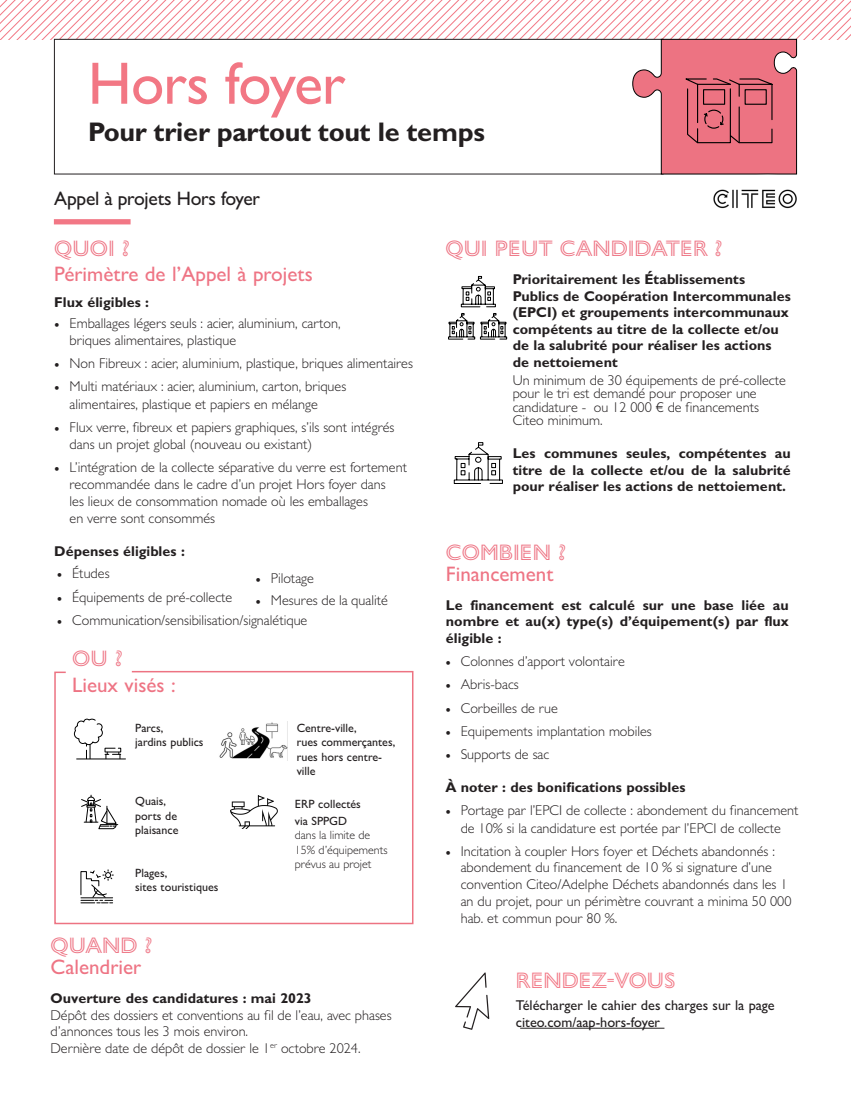
<style>
.page{position:relative;width:851px;height:1106px;background:#fff}
.page>*{position:absolute;margin:0;border:0;box-sizing:border-box;transform-origin:0 0}
.t1{font:500 60px "Gill Sans MT Std";letter-spacing:-.01em;color:#f27784}
.t2{font:700 27px "Gill Sans MT Std";letter-spacing:-.01em;color:#231f20}
.t3{font:22.5px "Gill Sans Nova Inline";color:#ee7484}
.t4{font:22.5px "Gill Sans Nova Inline";color:#f27785}
.t5{font:500 21px "Gill Sans MT Std";color:#ee7484}
.t6{font:500 19.5px "Gill Sans MT Std";letter-spacing:-.01em;color:#231f20}
.t7{font:300 14.25px/17.1px "Gill Sans MT Std";color:#231f20}
.t8{font:700 14.25px/16.5px "Gill Sans MT Std";color:#231f20;text-align:justify}
.t9{font:500 14.25px/17.1px "Gill Sans MT Std";color:#231f20}
.t10{font:500 12px/14.4px "Gill Sans MT Std";color:#231f20}
.t11{font:300 12px/14.4px "Gill Sans MT Std";color:#231f20}
.s1{font-family:"Minion Pro";font-weight:400}
.s2{font-weight:700}
</style>
<div class="page">
<svg style="left:54px;top:670px;width:360px;height:255px"></svg>
<div style="left:54px;top:219px;width:76px;height:5px;background:#f27785"></div>
<hr style="left:520px;top:1027px;width:144px;height:1px;background:#231f20">
<svg style="left:455px;top:972px;width:34px;height:57px"></svg>
<svg style="left:0;top:0;width:850px;height:175px"></svg>
<svg style="left:73px;top:718px;width:48px;height:40px"></svg>
<hr style="left:77px;top:758px;width:48px;height:1px;background:#000">
<svg style="left:80px;top:869px;width:33px;height:34px"></svg>
<svg style="left:81px;top:795px;width:37px;height:34px"></svg>
<img style="left:713px;top:189px;width:84px;height:20px">
<svg style="left:460px;top:276px;width:36px;height:31px"></svg>
<svg style="left:453px;top:442px;width:50px;height:42px"></svg>
<svg style="left:448px;top:313px;width:59px;height:27px"></svg>
<img style="left:230px;top:796px;width:49px;height:32px">
<img style="left:216px;top:721px;width:71px;height:39px">
<p class="t1" style="left:88px;top:48px;width:259px">Hors foyer</p>
<p class="t2" style="left:88px;top:115px;width:398px">Pour trier partout tout le temps</p>
<p class="t6" style="left:54px;top:187px;width:207px">Appel à projets Hors foyer</p>
<p class="t3" style="left:54px;top:233px;width:77px">QUOI ?</p>
<p class="t5" style="left:54px;top:261px;width:260px">Périmètre de l’Appel à projets</p>
<p class="t8" style="left:54px;top:293px;width:96px">Flux éligibles :</p>
<p class="t7" style="left:70px;top:314px;width:272px;text-indent:-15px"><span class="s1">•</span> Emballages légers seuls : acier, aluminium, carton, briques alimentaires, plastique</p>
<p class="t7" style="left:54px;top:355px;width:360px"><span class="s1">•</span> Non Fibreux : acier, aluminium, plastique, briques alimentaires</p>
<p class="t7" style="left:70px;top:378px;width:278px;text-indent:-15px"><span class="s1">•</span> Multi matériaux : acier, aluminium, carton, briques alimentaires, plastique et papiers en mélange</p>
<p class="t7" style="left:70px;top:418px;width:326px;text-indent:-15px"><span class="s1">•</span> Flux verre, fibreux et papiers graphiques, s’ils sont intégrés dans un projet global (nouveau ou existant)</p>
<p class="t7" style="left:70px;top:458px;width:339px;text-indent:-15px"><span class="s1">•</span> L’intégration de la collecte séparative du verre est fortement recommandée dans le cadre d’un projet Hors foyer dans<br>les lieux de consommation nomade où les emballages<br>en verre sont consommés</p>
<p class="t8" style="left:54px;top:543px;width:132px">Dépenses éligibles :</p>
<p class="t3" style="left:446px;top:537px;width:122px">COMBIEN ?</p>
<p class="t5" style="left:446px;top:561px;width:109px">Financement</p>
<p class="t8" style="left:446px;top:596px;width:344px">Le financement est calculé sur une base liée au nombre et au(x) type(s) d’équipement(s) par flux éligible :</p>
<p class="t7" style="left:445px;top:652px;width:181px"><span class="s1">•</span> Colonnes d’apport volontaire</p>
<p class="t7" style="left:445px;top:676px;width:75px"><span class="s1">•</span> Abris-bacs</p>
<p class="t7" style="left:445px;top:699px;width:114px"><span class="s1">•</span> Corbeilles de rue</p>
<p class="t7" style="left:445px;top:722px;width:208px"><span class="s1">•</span> Equipements implantation mobiles</p>
<p class="t7" style="left:445px;top:745px;width:105px"><span class="s1">•</span> Supports de sac</p>
<p class="t8" style="left:445px;top:779px;width:241px">À noter : des bonifications possibles</p>
<p class="t7" style="left:445px;top:802px;width:354px;text-align:center"><span class="s1">•</span> Portage par l’EPCI de collecte : abondement du financement de 10% si la candidature est portée par l’EPCI de collecte</p>
<p class="t7" style="left:460px;top:842px;width:332px;text-indent:-15px"><span class="s1">•</span> Incitation à coupler Hors foyer et Déchets abandonnés : abondement du financement de 10 % si signature d’une convention Citeo/Adelphe Déchets abandonnés dans les 1 an du projet, pour un périmètre couvrant a minima 50 000 hab. et commun pour 80 %.</p>
<p class="t3" style="left:51px;top:930px;width:103px">QUAND ?</p>
<p class="t5" style="left:51px;top:954px;width:92px">Calendrier</p>
<p class="t7" style="left:51px;top:989px;width:342px;line-height:16.5px"><span class="s2">Ouverture des candidatures : mai 2023<br></span>Dépôt des dossiers et conventions au fil de l’eau, avec phases d’annonces tous les 3 mois environ.<br>Dernière date de dépôt de dossier le 1<sup>er</sup> octobre 2024.</p>
<p class="t3" style="left:445px;top:233px;width:278px">QUI PEUT CANDIDATER ?</p>
<p class="t8" style="left:512px;top:271px;width:279px;text-align:left">Prioritairement les Établissements Publics de Coopération Intercommunales (EPCI) et groupements intercommunaux compétents au titre de la collecte et/ou de la salubrité pour réaliser les actions de nettoiement</p>
<p class="t7" style="left:512px;top:373px;width:274px;line-height:13.5px">Un minimum de 30 équipements de pré-collecte pour le tri est demandé pour proposer une candidature - ou 12 000 € de financements Citeo minimum.</p>
<p class="t8" style="left:512px;top:445px;width:279px">Les communes seules, compétentes au titre de la collecte et/ou de la salubrité pour réaliser les actions de nettoiement.</p>
<p class="t7" style="left:57px;top:564px;width:54px"><span class="s1">•</span> Études</p>
<p class="t7" style="left:57px;top:588px;width:177px"><span class="s1">•</span> Équipements de pré-collecte</p>
<p class="t7" style="left:57px;top:611px;width:252px"><span class="s1">•</span> Communication/sensibilisation/signalétique</p>
<p class="t3" style="left:72px;top:643px;width:52px">OU ?</p>
<p class="t5" style="left:72px;top:672px;width:105px">Lieux visés :</p>
<p class="t10" style="left:135px;top:720px;width:70px">Parcs,<br>jardins publics</p>
<p class="t10" style="left:297px;top:720px;width:100px">Centre-ville,<br>rues commerçantes, rues hors centre&shy;ville</p>
<p class="t10" style="left:135px;top:793px;width:45px">Quais, ports de plaisance</p>
<p class="t10" style="left:135px;top:865px;width:85px">Plages,<br>sites touristiques</p>
<p class="t7" style="left:255px;top:569px;width:60px"><span class="s1">•</span> Pilotage</p>
<p class="t7" style="left:255px;top:591px;width:134px"><span class="s1">•</span> Mesures de la qualité</p>
<p class="t10" style="left:295px;top:795px;width:67px;line-height:17.1px">ERP collectés via SPPGD</p>
<p class="t11" style="left:295px;top:827px;width:94px">dans la limite de<br>15% d’équipements prévus au projet</p>
<p class="t4" style="left:515px;top:965px;width:161px">RENDEZ-VOUS</p>
<p class="t9" style="left:515px;top:996px;width:260px">Télécharger le cahier des charges sur la page citeo.com/aap-hors-foyer</p>
</div>
